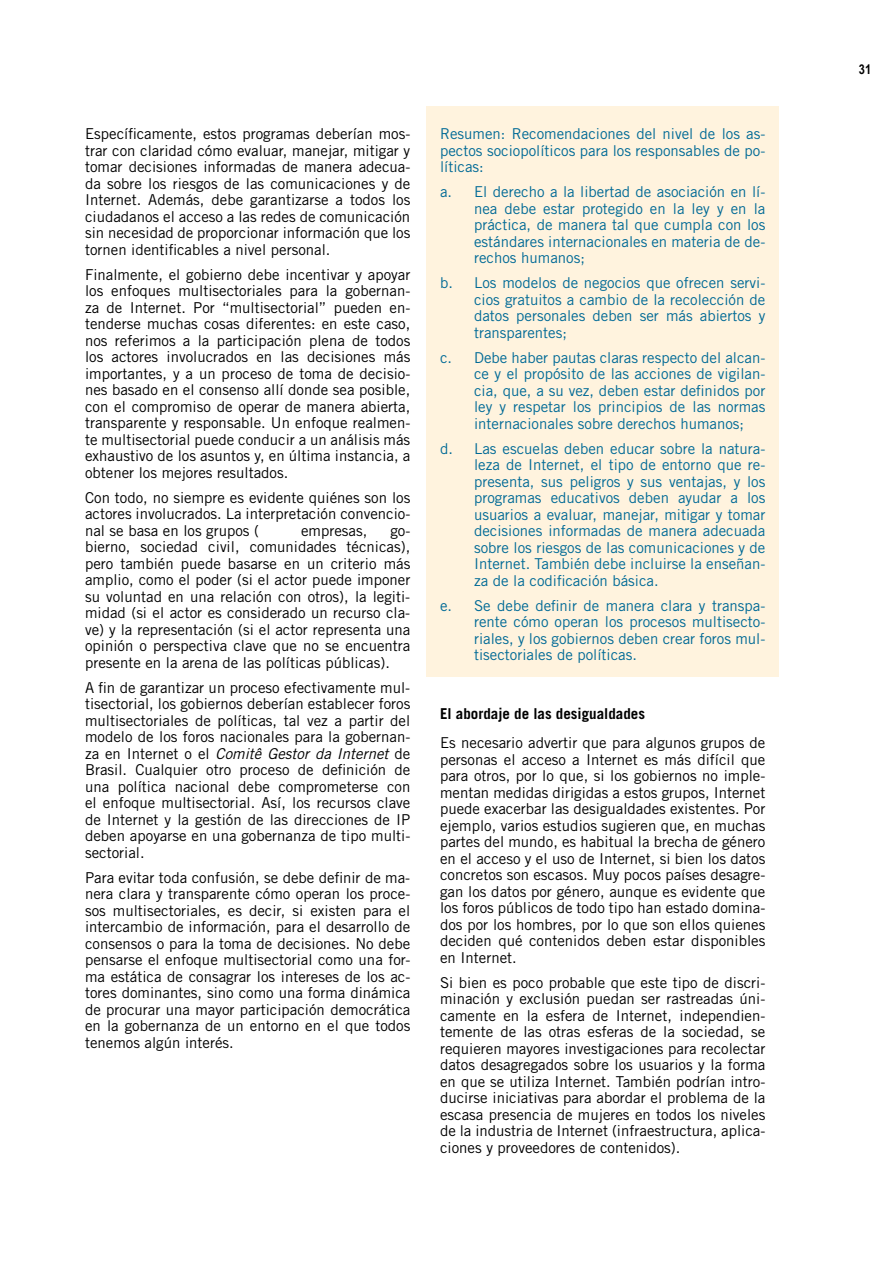
<style>
.page{position:relative;width:893px;height:1263px;background:#fff}
.page>*{position:absolute;margin:0;border:0;box-sizing:border-box;transform-origin:0 0}
.t1{font:15px/16.5px "Trade Gothic";color:#000;text-align:justify}
.t2{font:15px/16.5px "Trade Gothic";color:#006a96;text-align:justify}
.t3{font:700 15px "Trade Gothic";color:#000}
.t4{font:700 13.5px "Arial Narrow";color:#000}
.s1{font-style:italic}
</style>
<div class="page">
<div style="left:426px;top:106px;width:353px;height:571px;background:#fff3de"></div>
<p class="t1" style="left:85px;top:125px;width:327px">Específicamente, estos programas deberían mos&shy;trar con claridad cómo evaluar, manejar, mitigar y tomar decisiones informadas de manera adecua&shy;da sobre los riesgos de las comunicaciones y de Internet. Además, debe garantizarse a todos los ciudadanos el acceso a las redes de comunicación sin necesidad de proporcionar información que los tornen identificables a nivel personal.</p>
<p class="t1" style="left:85px;top:266px;width:327px">Finalmente, el gobierno debe incentivar y apoyar los enfoques multisectoriales para la gobernan&shy;za de Internet. Por “multisectorial” pueden en&shy;tenderse muchas cosas diferentes: en este caso, nos referimos a la participación plena de todos los actores involucrados en las decisiones más importantes, y a un proceso de toma de decisio&shy;nes basado en el consenso allí donde sea posible, con el compromiso de operar de manera abierta, transparente y responsable. Un enfoque realmen&shy;te multisectorial puede conducir a un análisis más exhaustivo de los asuntos y, en última instancia, a obtener los mejores resultados.</p>
<p class="t1" style="left:85px;top:489px;width:327px">Con todo, no siempre es evidente quiénes son los actores involucrados. La interpretación convencio&shy;nal se basa en los grupos (</p>
<p class="t1" style="left:85px;top:522px;width:327px;text-indent:305px">go&shy;bierno, sociedad civil, comunidades técnicas), pero también puede basarse en un criterio más amplio, como el poder (si el actor puede imponer su voluntad en una relación con otros), la legiti&shy;midad (si el actor es considerado un recurso cla&shy;ve) y la representación (si el actor representa una opinión o perspectiva clave que no se encuentra presente en la arena de las políticas públicas).</p>
<p class="t1" style="left:85px;top:679px;width:327px">A fin de garantizar un proceso efectivamente mul&shy;tisectorial, los gobiernos deberían establecer foros multisectoriales de políticas, tal vez a partir del modelo de los foros nacionales para la gobernan&shy;za en Internet o el <span class="s1">Comitê Gestor da Internet</span> de Brasil. Cualquier otro proceso de definición de una política nacional debe comprometerse con el enfoque multisectorial. Así, los recursos clave de Internet y la gestión de las direcciones de IP deben apoyarse en una gobernanza de tipo multi&shy;sectorial.</p>
<p class="t1" style="left:85px;top:869px;width:327px">Para evitar toda confusión, se debe definir de ma&shy;nera clara y transparente cómo operan los proce&shy;sos multisectoriales, es decir, si existen para el intercambio de información, para el desarrollo de consensos o para la toma de decisiones. No debe pensarse el enfoque multisectorial como una for&shy;ma estática de consagrar los intereses de los ac&shy;tores dominantes, sino como una forma dinámica de procurar una mayor participación democrática en la gobernanza de un entorno en el que todos tenemos algún interés.</p>
<p class="t1" style="left:301px;top:522px;width:68px">empresas,</p>
<p class="t2" style="left:440px;top:125px;width:327px">Resumen: Recomendaciones del nivel de los as&shy;pectos sociopolíticos para los responsables de po&shy;líticas:</p>
<p class="t2" style="left:474px;top:183px;width:293px;text-indent:-34px">a. El derecho a la libertad de asociación en lí&shy;nea debe estar protegido en la ley y en la práctica, de manera tal que cumpla con los estándares internacionales en materia de de&shy;rechos humanos;</p>
<p class="t2" style="left:474px;top:274px;width:293px;text-indent:-34px">b. Los modelos de negocios que ofrecen servi&shy;cios gratuitos a cambio de la recolección de datos personales deben ser más abiertos y transparentes;</p>
<p class="t2" style="left:474px;top:349px;width:293px;text-indent:-34px">c. Debe haber pautas claras respecto del alcan&shy;ce y el propósito de las acciones de vigilan&shy;cia, que, a su vez, deben estar definidos por ley y respetar los principios de las normas internacionales sobre derechos humanos;</p>
<p class="t2" style="left:474px;top:440px;width:293px;text-indent:-34px">d. Las escuelas deben educar sobre la natura&shy;leza de Internet, el tipo de entorno que re&shy;presenta, sus peligros y sus ventajas, y los programas educativos deben ayudar a los usuarios a evaluar, manejar, mitigar y tomar decisiones informadas de manera adecuada sobre los riesgos de las comunicaciones y de Internet. También debe incluirse la enseñan&shy;za de la codificación básica.</p>
<p class="t2" style="left:474px;top:597px;width:293px;text-indent:-34px">e. Se debe definir de manera clara y transpa&shy;rente cómo operan los procesos multisecto&shy;riales, y los gobiernos deben crear foros mul&shy;tisectoriales de políticas.</p>
<p class="t3" style="left:440px;top:704px;width:207px">El abordaje de las desigualdades</p>
<p class="t1" style="left:440px;top:734px;width:327px">Es necesario advertir que para algunos grupos de personas el acceso a Internet es más difícil que para otros, por lo que, si los gobiernos no imple&shy;mentan medidas dirigidas a estos grupos, Internet puede exacerbar las desigualdades existentes. Por ejemplo, varios estudios sugieren que, en muchas partes del mundo, es habitual la brecha de género en el acceso y el uso de Internet, si bien los datos concretos son escasos. Muy pocos países desagre&shy;gan los datos por género, aunque es evidente que los foros públicos de todo tipo han estado domina&shy;dos por los hombres, por lo que son ellos quienes deciden qué contenidos deben estar disponibles en Internet.</p>
<p class="t1" style="left:440px;top:974px;width:327px">Si bien es poco probable que este tipo de discri&shy;minación y exclusión puedan ser rastreadas úni&shy;camente en la esfera de Internet, independien&shy;temente de las otras esferas de la sociedad, se requieren mayores investigaciones para recolectar datos desagregados sobre los usuarios y la forma en que se utiliza Internet. También podrían intro&shy;ducirse iniciativas para abordar el problema de la escasa presencia de mujeres en todos los niveles de la industria de Internet (infraestructura, aplica&shy;ciones y proveedores de contenidos).</p>
<p class="t4" style="left:859px;top:59px;width:14px">31</p>
</div>
